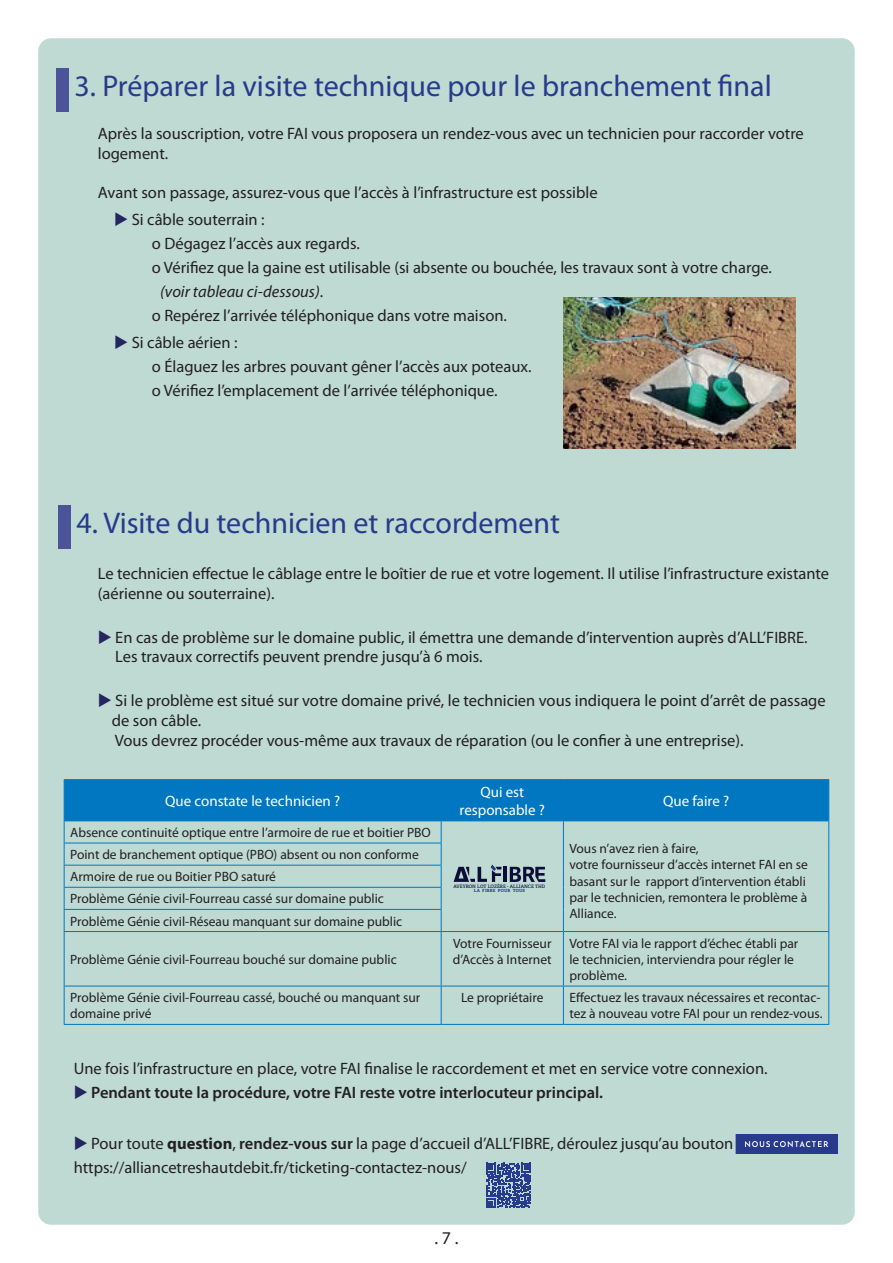
<style>
.page{position:relative;width:893px;height:1263px;background:#fff}
.page>*{position:absolute;margin:0;border:0;box-sizing:border-box;transform-origin:0 0}
.t1{font:30px "Myriad Pro";color:#283a8b}
.t2{font:18px "Myriad Pro";color:#231f20}
.t3{font:16.5px/19.8px "Myriad Pro";color:#231f20}
.t4{font:600 16.5px "Myriad Pro";color:#231f20}
.t5{font:italic 16.5px "Myriad Pro";color:#231f20}
.t6{font:15px/18px "Myriad Pro";color:#fff;text-align:center}
.t7{font:13.5px/16.2px "Myriad Pro";color:#231f20}
.t8{font:600 4.65px "Adelle";color:#0c0e38}
.t9{font:700 4.2px "Adelle";letter-spacing:.03em;color:#273b8b}
.s1{color:#252560}
.s2{font-style:normal}
.s3{font-weight:700}
.s4{font-weight:600}
</style>
<div class="page">
<div style="left:38px;top:38px;width:817px;height:1187px;background:#bedad3;border-radius:13px"></div>
<hr style="left:64px;top:779px;width:377px;height:1px;background:#0077c0">
<hr style="left:441px;top:779px;width:122px;height:1px;background:#0077c0">
<hr style="left:563px;top:779px;width:266px;height:1px;background:#0077c0">
<hr style="left:64px;top:931px;width:377px;height:1px;background:#0077c0">
<hr style="left:64px;top:932px;width:1px;height:54px;background:#0077c0">
<hr style="left:441px;top:931px;width:122px;height:1px;background:#0077c0">
<hr style="left:441px;top:932px;width:1px;height:54px;background:#0077c0">
<hr style="left:563px;top:931px;width:266px;height:1px;background:#0077c0">
<hr style="left:563px;top:932px;width:1px;height:54px;background:#0077c0">
<hr style="left:828px;top:932px;width:1px;height:54px;background:#0077c0">
<hr style="left:64px;top:986px;width:377px;height:1px;background:#0077c0">
<hr style="left:64px;top:986px;width:1px;height:38px;background:#0077c0">
<hr style="left:441px;top:986px;width:122px;height:1px;background:#0077c0">
<hr style="left:441px;top:986px;width:1px;height:38px;background:#0077c0">
<hr style="left:563px;top:986px;width:266px;height:1px;background:#0077c0">
<hr style="left:563px;top:986px;width:1px;height:38px;background:#0077c0">
<hr style="left:828px;top:986px;width:1px;height:38px;background:#0077c0">
<hr style="left:64px;top:1024px;width:377px;height:1px;background:#0077c0">
<hr style="left:441px;top:1024px;width:122px;height:1px;background:#0077c0">
<hr style="left:563px;top:1024px;width:266px;height:1px;background:#0077c0">
<svg style="left:64px;top:780px;width:765px;height:151px"></svg>
<img style="left:564px;top:297px;width:231px;height:152px">
<div style="left:56px;top:68px;width:13px;height:44px;background:#4b5499"></div>
<div style="left:58px;top:505px;width:13px;height:44px;background:#4b5499"></div>
<svg style="left:486px;top:1163px;width:45px;height:45px"></svg>
<img style="left:736px;top:1134px;width:101px;height:19px">
<h1 class="t1" style="left:74px;top:67px;width:699px">3. Préparer la visite technique pour le branchement final</h1>
<p class="t3" style="left:98px;top:123px;width:707px">Après la souscription, votre FAI vous proposera un rendez-vous avec un technicien pour raccorder votre logement.</p>
<p class="t3" style="left:98px;top:183px;width:501px">Avant son passage, assurez-vous que l’accès à l’infrastructure est possible</p>
<p class="t3" style="left:114px;top:210px;width:152px"><span class="s1">◆</span> Si câble souterrain :</p>
<p class="t3" style="left:152px;top:234px;width:210px">o Dégagez l’accès aux regards.</p>
<p class="t3" style="left:152px;top:258px;width:622px">o Vérifiez que la gaine est utilisable (si absente ou bouchée, les travaux sont à votre charge.</p>
<p class="t5" style="left:160px;top:282px;width:164px">(voir tableau ci-dessous)<span class="s2">.</span></p>
<p class="t3" style="left:152px;top:306px;width:357px">o Repérez l’arrivée téléphonique dans votre maison.</p>
<p class="t3" style="left:152px;top:330px;width:381px;line-height:24px;text-indent:-38px"><span class="s1">◆</span> Si câble aérien :<br>o Élaguez les arbres pouvant gêner l’accès aux poteaux. o Vérifiez l’emplacement de l’arrivée téléphonique.</p>
<h1 class="t1" style="left:77px;top:504px;width:485px">4. Visite du technicien et raccordement</h1>
<p class="t3" style="left:98px;top:563px;width:733px">Le technicien effectue le câblage entre le boîtier de rue et votre logement. Il utilise l’infrastructure existante (aérienne ou souterraine).</p>
<p class="t3" style="left:115px;top:627px;width:694px;text-indent:-17px"><span class="s1">◆</span> En cas de problème sur le domaine public, il émettra une demande d’intervention auprès d’ALL’FIBRE.<br>Les travaux correctifs peuvent prendre jusqu’à 6 mois.</p>
<p class="t3" style="left:112px;top:690px;width:715px;text-indent:-14px"><span class="s1">◆</span> Si le problème est situé sur votre domaine privé, le technicien vous indiquera le point d’arrêt de passage de son câble.<br>Vous devrez procéder vous-même aux travaux de réparation (ou le confier à une entreprise).</p>
<p class="t6" style="left:165px;top:792px;width:177px">Que constate le technicien ?</p>
<p class="t6" style="left:460px;top:783px;width:87px">Qui est responsable ?</p>
<p class="t6" style="left:663px;top:792px;width:67px">Que faire ?</p>
<p class="t7" style="left:70px;top:824px;width:362px">Absence continuité optique entre l’armoire de rue et boitier PBO</p>
<p class="t7" style="left:569px;top:840px;width:240px">Vous n’avez rien à faire,<br>votre fournisseur d’accès internet FAI en se basant sur le rapport d’intervention établi par le technicien, remontera le problème à Alliance.</p>
<p class="t7" style="left:70px;top:843px;width:350px;line-height:22.2px">Point de branchement optique (PBO) absent ou non conforme Armoire de rue ou Boitier PBO saturé<br>Problème Génie civil-Fourreau cassé sur domaine public Problème Génie civil-Réseau manquant sur domaine public</p>
<p class="t7" style="left:70px;top:951px;width:328px">Problème Génie civil-Fourreau bouché sur domaine public</p>
<p class="t8" style="left:454px;top:883px;width:93px">AVEYRON LOT LOZÈRE - ALLIANCE THD</p>
<p class="t9" style="left:474px;top:888px;width:53px">LA FIBRE POUR TOUS</p>
<p class="t7" style="left:453px;top:935px;width:100px">Votre Fournisseur d’Accès à Internet</p>
<p class="t7" style="left:569px;top:935px;width:230px">Votre FAI via le rapport d’échec établi par le technicien, interviendra pour régler le problème.</p>
<p class="t7" style="left:70px;top:989px;width:352px">Problème Génie civil-Fourreau cassé, bouché ou manquant sur domaine privé</p>
<p class="t7" style="left:461px;top:989px;width:84px">Le propriétaire</p>
<p class="t7" style="left:569px;top:989px;width:255px">Effectuez les travaux nécessaires et recontac&shy;tez à nouveau votre FAI pour un rendez-vous.</p>
<p class="t3" style="left:74px;top:1058px;width:695px">Une fois l’infrastructure en place, votre FAI finalise le raccordement et met en service votre connexion.</p>
<p class="t4" style="left:74px;top:1083px;width:531px"><span class="s1">◆</span> Pendant toute la procédure, votre FAI reste votre interlocuteur principal.</p>
<p class="t3" style="left:74px;top:1131px;width:661px;line-height:24px"><span class="s1">◆</span> Pour toute <span class="s3">question</span>, <span class="s4">rendez-vous sur</span> la page d’accueil d’ALL’FIBRE, déroulez jusqu’au bouton https://alliancetreshautdebit.fr/ticketing-contactez-nous/</p>
<p class="t2" style="left:434px;top:1226px;width:26px">. 7 .</p>
</div>
